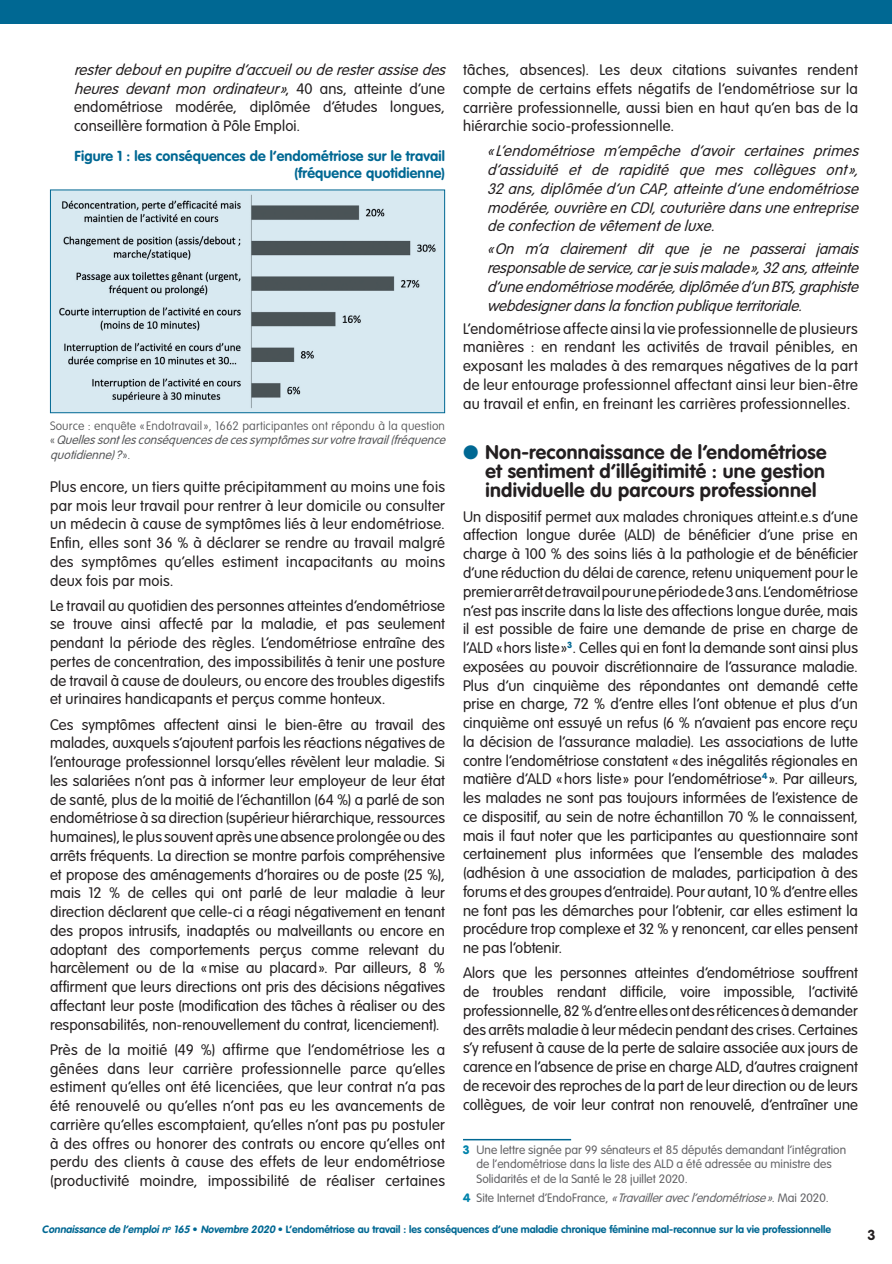
<style>
.page{position:relative;width:892px;height:1264px;background:#fff}
.page>*{position:absolute;margin:0;border:0;box-sizing:border-box;transform-origin:0 0}
.t1{font:700 19.5px/18.8px "VAG Rounded";letter-spacing:.015em;color:#231f20;text-align:justify}
.t2{font:300 15px/18.8px "VAG Rounded";letter-spacing:.01em;color:#231f20;text-align:justify}
.t3{font:italic 300 15px/18.8px "VAG Rounded";letter-spacing:.01em;color:#231f20;text-align:justify}
.t4{font:700 14.25px/17.1px "VAG Rounded";letter-spacing:.01em;color:#006893;text-align:right}
.t5{font:700 14.25px "VAG Rounded";color:#231f20}
.t6{font:300 12px/14.4px "VAG Rounded";color:#636366}
.t7{font:italic 300 12px/14.4px "VAG Rounded";letter-spacing:.01em;color:#57585a;text-align:justify}
.t8{font:700 10.5px "VAG Rounded";color:#006893}
.s1{font-style:italic}
.s2{color:#006893}
.s3{font-weight:900;color:#0183ab}
.s4{font-weight:100;font-style:normal}
</style>
<div class="page">
<div style="left:0;top:0;width:891px;height:24px;background:#006893"></div>
<hr style="left:463px;top:1138px;width:108px;height:2px;background:#006893">
<div style="left:50px;top:190px;width:394px;height:223px;background:#d8e9f1"></div>
<img style="left:59px;top:194px;width:377px;height:214px">
<div style="left:50px;top:189px;width:395px;height:224px;border:1px solid #006893"></div>
<p class="t2" style="left:74px;top:60px;width:372px"><span class="s1">rester debout en pupitre d’accueil ou de rester assise des heures devant mon ordinateur »</span>, 40 ans, atteinte d’une endométriose modérée, diplômée d’études longues, conseillère formation à Pôle Emploi.</p>
<p class="t2" style="left:463px;top:60px;width:396px">tâches, absences). Les deux citations suivantes rendent compte de certains effets négatifs de l’endométriose sur la carrière professionnelle, aussi bien en haut qu’en bas de la hiérarchie socio-professionnelle.</p>
<p class="t3" style="left:487px;top:142px;width:372px">« L’endométriose m’empêche d’avoir certaines primes d’assiduité et de rapidité que mes collègues ont », 32 ans, diplômée d’un CAP, atteinte d’une endométriose modérée, ouvrière en CDI, couturière dans une entreprise de confection de vêtement de luxe.</p>
<p class="t3" style="left:487px;top:240px;width:372px">«On m’a clairement dit que je ne passerai jamais responsable de service, car je suis malade», 32 ans, atteinte d’une endométriose modérée, diplômée d’un BTS, graphiste webdesigner dans la fonction publique territoriale.</p>
<p class="t2" style="left:463px;top:319px;width:396px">L’endométriose affecte ainsi la vie professionnelle de plusieurs manières : en rendant les activités de travail pénibles, en exposant les malades à des remarques négatives de la part de leur entourage professionnel affectant ainsi leur bien-être au travail et enfin, en freinant les carrières professionnelles.</p>
<h1 class="t1" style="left:485px;top:442px;width:342px;text-indent:-23px"><span class="s2">●</span> Non-reconnaissance de l’endométriose et sentiment d’illégitimité : une gestion individuelle du parcours professionnel</h1>
<p class="t2" style="left:463px;top:507px;width:396px">Un dispositif permet aux malades chroniques atteint.e.s d’une affection longue durée (ALD) de bénéficier d’une prise en charge à 100 % des soins liés à la pathologie et de bénéficier d’une réduction du délai de carence, retenu uniquement pour le premier arrêt de travail pour une période de 3ans. L’endométriose n’est pas inscrite dans la liste des affections longue durée, mais il est possible de faire une demande de prise en charge de l’ALD «hors liste»<sup>3</sup>. Celles qui en font la demande sont ainsi plus exposées au pouvoir discrétionnaire de l’assurance maladie.<br>Plus d’un cinquième des répondantes ont demandé cette prise en charge, 72 % d’entre elles l’ont obtenue et plus d’un cinquième ont essuyé un refus (6 % n’avaient pas encore reçu la décision de l’assurance maladie). Les associations de lutte contre l’endométriose constatent «des inégalités régionales en matière d’ALD «hors liste» pour l’endométriose<sup>4</sup> ». Par ailleurs, les malades ne sont pas toujours informées de l’existence de ce dispositif, au sein de notre échantillon 70 % le connaissent, mais il faut noter que les participantes au questionnaire sont certainement plus informées que l’ensemble des malades (adhésion à une association de malades, participation à des forums et des groupes d’entraide). Pour autant, 10 % d’entre elles ne font pas les démarches pour l’obtenir, car elles estiment la procédure trop complexe et 32 % y renoncent, car elles pensent ne pas l’obtenir.</p>
<p class="t2" style="left:463px;top:963px;width:396px">Alors que les personnes atteintes d’endométriose souffrent de troubles rendant difficile, voire impossible, l’activité professionnelle, 82% d’entre elles ont des réticences à demander des arrêts maladie à leur médecin pendant des crises. Certaines s’y refusent à cause de la perte de salaire associée aux jours de carence en l’absence de prise en charge ALD, d’autres craignent de recevoir des reproches de la part de leur direction ou de leurs collègues, de voir leur contrat non renouvelé, d’entraîner une</p>
<p class="t6" style="left:476px;top:1142px;width:371px;text-indent:-14px"><span class="s3">3</span> Une lettre signée par 99 sénateurs et 85 députés demandant l’intégration de l’endométriose dans la liste des ALD a été adressée au ministre des<br>Solidarités et de la Santé le 28 juillet 2020.</p>
<p class="t6" style="left:463px;top:1190px;width:367px"><span class="s3">4</span> Site Internet d’EndoFrance, <span class="s1">« Travailler avec l’endométriose»</span>. Mai 2020.</p>
<p class="t8" style="left:42px;top:1223px;width:790px"><span class="s1">Connaissance de l’emploi n</span><sup>o</sup> <span class="s1">165</span> • <span class="s1">Novembre 2020</span> • L’endométriose au travail : les conséquences d’une maladie chronique féminine mal-reconnue sur la vie professionnelle</p>
<p class="t4" style="left:75px;top:147px;width:372px">Figure 1 : les conséquences de l’endométriose sur le travail (fréquence quotidienne)</p>
<p class="t7" style="left:50px;top:418px;width:396px"><span class="s4">Source : enquête « Endotravail», 1662 participantes ont répondu à la question «</span>Quelles sont les conséquences de ces symptômes sur votre travail (fréquence quotidienne) ? <span class="s4">».</span></p>
<p class="t2" style="left:50px;top:477px;width:396px">Plus encore, un tiers quitte précipitamment au moins une fois par mois leur travail pour rentrer à leur domicile ou consulter un médecin à cause de symptômes liés à leur endométriose.<br>Enfin, elles sont 36 % à déclarer se rendre au travail malgré des symptômes qu’elles estiment incapacitants au moins deux fois par mois.</p>
<p class="t2" style="left:50px;top:596px;width:396px">Le travail au quotidien des personnes atteintes d’endométriose se trouve ainsi affecté par la maladie, et pas seulement pendant la période des règles. L’endométriose entraîne des pertes de concentration, des impossibilités à tenir une posture de travail à cause de douleurs, ou encore des troubles digestifs et urinaires handicapants et perçus comme honteux.</p>
<p class="t2" style="left:50px;top:715px;width:396px">Ces symptômes affectent ainsi le bien-être au travail des malades, auxquels s’ajoutent parfois les réactions négatives de l’entourage professionnel lorsqu’elles révèlent leur maladie. Si les salariées n’ont pas à informer leur employeur de leur état de santé, plus de la moitié de l’échantillon (64 %) a parlé de son endométriose à sa direction (supérieur hiérarchique, ressources humaines), le plus souvent après une absence prolongée ou des arrêts fréquents. La direction se montre parfois compréhensive et propose des aménagements d’horaires ou de poste (25 %), mais 12 % de celles qui ont parlé de leur maladie à leur direction déclarent que celle-ci a réagi négativement en tenant des propos intrusifs, inadaptés ou malveillants ou encore en adoptant des comportements perçus comme relevant du harcèlement ou de la «mise au placard». Par ailleurs, 8 % affirment que leurs directions ont pris des décisions négatives affectant leur poste (modification des tâches à réaliser ou des responsabilités, non-renouvellement du contrat, licenciement).</p>
<p class="t2" style="left:50px;top:1040px;width:396px">Près de la moitié (49 %) affirme que l’endométriose les a gênées dans leur carrière professionnelle parce qu’elles estiment qu’elles ont été licenciées, que leur contrat n’a pas été renouvelé ou qu’elles n’ont pas eu les avancements de carrière qu’elles escomptaient, qu’elles n’ont pas pu postuler à des offres ou honorer des contrats ou encore qu’elles ont perdu des clients à cause des effets de leur endométriose (productivité moindre, impossibilité de réaliser certaines</p>
<p class="t5" style="left:867px;top:1226px;width:10px">3</p>
</div>
